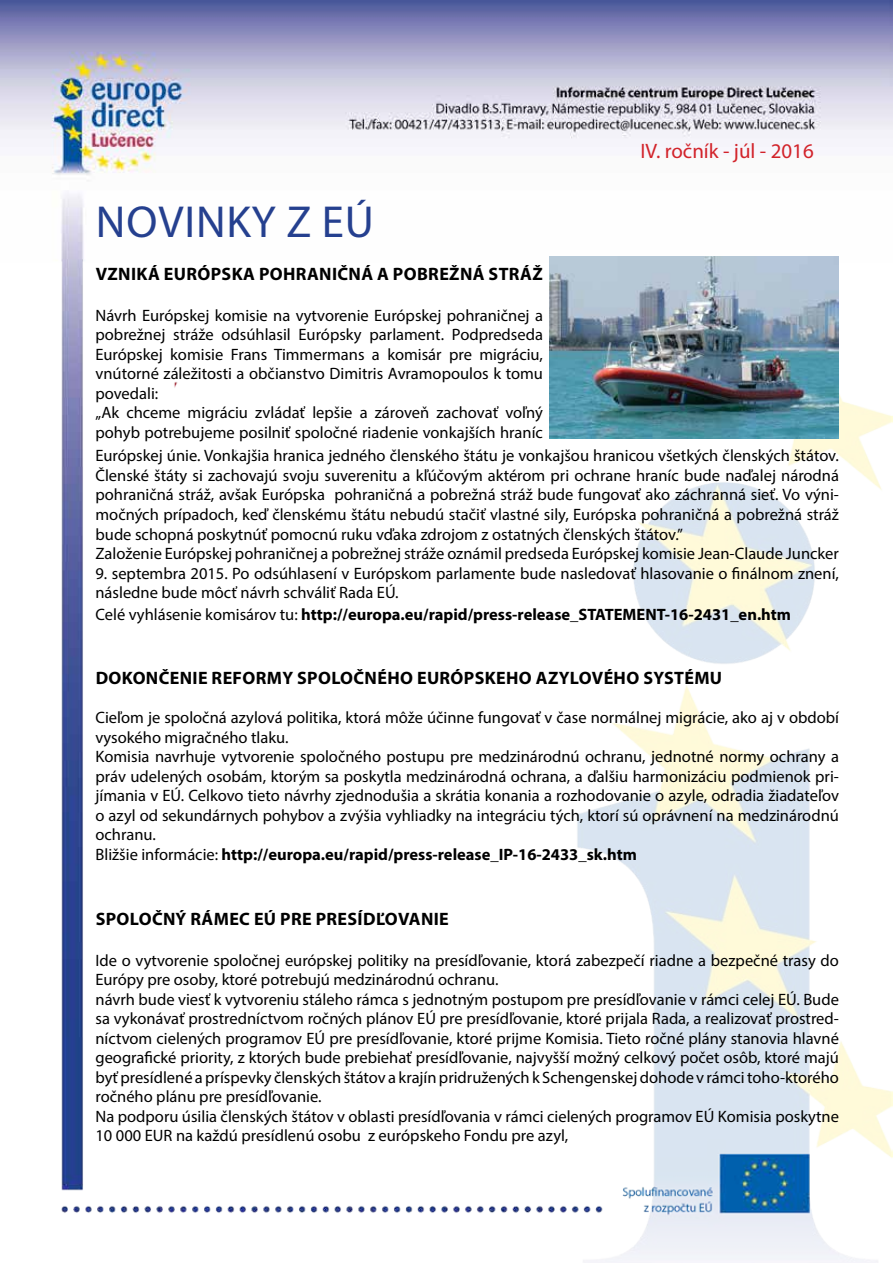
<style>
.page{position:relative;width:893px;height:1263px;background:#fff}
.page>*{position:absolute;margin:0;border:0;box-sizing:border-box;transform-origin:0 0}
.t1{font:45px "Myriad Pro";color:#25408f}
.t2{font:20.85px "Myriad Pro";color:#d2232a}
.t3{font:700 18px "Myriad Pro";letter-spacing:.02em;color:#000}
.t4{font:16.5px/19.5px "Myriad Pro";color:#000}
.t5{font:700 16.5px "Myriad Pro";color:#000}
.s1{font-weight:400}
.s2{font-weight:700}
</style>
<div class="page">
<img style="left:0;top:0;width:893px;height:1263px">
<img style="left:549px;top:256px;width:290px;height:183px">
<p class="t2" style="left:640px;top:138px;width:175px">IV. ročník - júl - 2016</p>
<h1 class="t1" style="left:96px;top:194px;width:250px">Novi nky z EÚ</h1>
<p class="t3" style="left:96px;top:262px;width:449px">VZNIKÁ EURÓPSKA POHRANIČNÁ A POBREŽNÁ STRÁŽ</p>
<p class="t4" style="left:96px;top:305px;width:449px">Návrh Európskej komisie na vytvorenie Európskej pohraničnej a pobrežnej stráže odsúhlasil Európsky parlament. Podpredseda Európskej komisie Frans Timmermans a komisár pre migráciu, vnútorné záležitosti a občianstvo Dimitris Avramopoulos k tomu povedali:<br>„Ak chceme migráciu zvládať lepšie a zároveň zachovať voľný pohyb potrebujeme posilniť spoločné riadenie vonkajších hraníc</p>
<p class="t4" style="left:96px;top:446px;width:745px">Európskej únie. Vonkajšia hranica jedného členského štátu je vonkajšou hranicou všetkých členských štátov.<br>Členské štáty si zachovajú svoju suverenitu a kľúčovým aktérom pri ochrane hraníc bude naďalej národná pohraničná stráž, avšak Európska pohraničná a pobrežná stráž bude fungovať ako záchranná sieť. Vo výni&shy;močných prípadoch, keď členskému štátu nebudú stačiť vlastné sily, Európska pohraničná a pobrežná stráž bude schopná poskytnúť pomocnú ruku vďaka zdrojom z ostatných členských štátov.”<br>Založenie Európskej pohraničnej a pobrežnej stráže oznámil predseda Európskej komisie Jean-Claude Juncker</p>
<p class="t4" style="left:95px;top:563px;width:745px">9. septembra 2015. Po odsúhlasení v Európskom parlamente bude nasledovať hlasovanie o finálnom znení, následne bude môcť návrh schváliť Rada EÚ.</p>
<p class="t5" style="left:95px;top:603px;width:494px"><span class="s1">Celé vyhlásenie komisárov tu:</span> HTTP://EUROPA.EU/RAPID/PRESS-RELEASE_STATEMENT</p>
<p class="t5" style="left:665px;top:603px;width:128px">-16-2431_EN.HTM</p>
<p class="t3" style="left:96px;top:667px;width:628px">DOKONČENIE REFORMY SPOLOČNÉHO EURÓPSKEHO AZYLOVÉHO SYSTÉMU</p>
<p class="t4" style="left:96px;top:708px;width:745px">Cieľom je spoločná azylová politika, ktorá môže účinne fungovať v čase normálnej migrácie, ako aj v období vysokého migračného tlaku.<br>Komisia navrhuje vytvorenie spoločného postupu pre medzinárodnú ochranu, jednotné normy ochrany a práv udelených osobám, ktorým sa poskytla medzinárodná ochrana, a ďalšiu harmonizáciu podmienok pri&shy;jímania v EÚ. Celkovo tieto návrhy zjednodušia a skrátia konania a rozhodovanie o azyle, odradia žiadateľov o azyl od sekundárnych pohybov a zvýšia vyhliadky na integráciu tých, ktorí sú oprávnení na medzinárodnú ochranu.<br>Bližšie informácie: <span class="s2">HTTP://EUROPA.EU/RAPID/PRESS-RELEASE_IP-16-2433_SK.HTM</span></p>
<p class="t3" style="left:96px;top:907px;width:355px">SPOLOČNÝ RÁMEC EÚ PRE PRESÍDĽOVANIE</p>
<p class="t4" style="left:95px;top:950px;width:745px">Ide o vytvorenie spoločnej európskej politiky na presídľovanie, ktorá zabezpečí riadne a bezpečné trasy do Európy pre osoby, ktoré potrebujú medzinárodnú ochranu.<br>návrh bude viesť k vytvoreniu stáleho rámca s jednotným postupom pre presídľovanie v rámci celej EÚ. Bude sa vykonávať prostredníctvom ročných plánov EÚ pre presídľovanie, ktoré prijala Rada, a realizovať prostred&shy;níctvom cielených programov EÚ pre presídľovanie, ktoré prijme Komisia. Tieto ročné plány stanovia hlavné geografické priority, z ktorých bude prebiehať presídľovanie, najvyšší možný celkový počet osôb, ktoré majú byť presídlené a príspevky členských štátov a krajín pridružených k Schengenskej dohode v rámci toho-ktorého ročného plánu pre presídľovanie.<br>Na podporu úsilia členských štátov v oblasti presídľovania v rámci cielených programov EÚ Komisia poskytne 10 000 EUR</p>
<p class="t4" style="left:176px;top:1126px;width:394px">na každú presídlenú osobu z európskeho Fondu pre azyl,</p>
</div>
